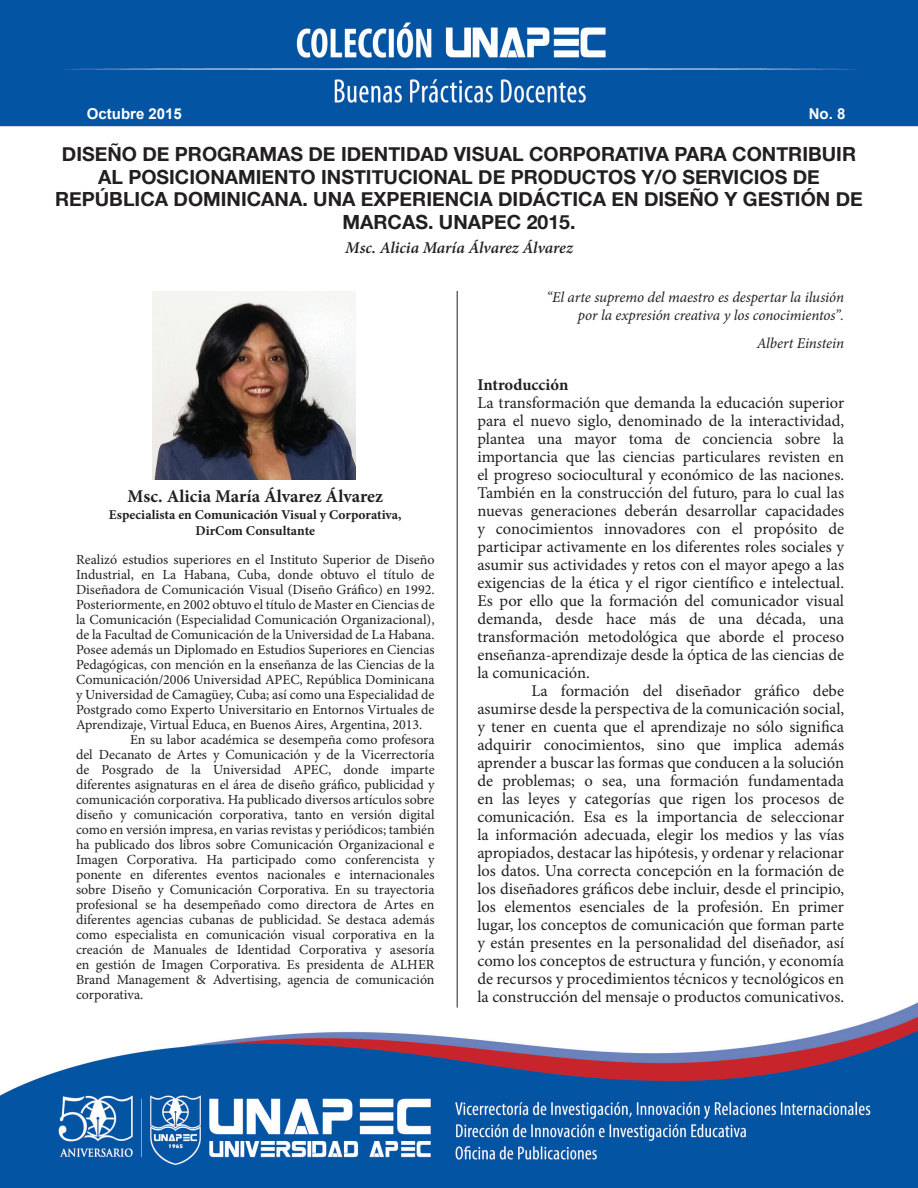
<style>
.page{position:relative;width:918px;height:1188px;background:#fff}
.page>*{position:absolute;margin:0;border:0;box-sizing:border-box;transform-origin:0 0}
.t1{font:700 19.5px/22.5px "Helvetica Neue";color:#231f20;text-align:center}
.t2{font:700 18px "Minion Pro";color:#231f20}
.t3{font:16.5px/18px "Minion Pro";color:#231f20;text-align:justify}
.t4{font:italic 600 16.5px "Minion Pro";letter-spacing:-.01em;color:#231f20}
.t5{font:700 16.5px "Minion Pro";letter-spacing:-.005em;color:#231f20}
.t6{font:italic 15px/18px "Minion Pro";letter-spacing:-.01em;color:#231f20;text-align:right}
.t7{font:700 15px "Arial";color:#fff}
.t8{font:13.95px "Minion Pro";color:#231f20}
.t9{font:700 13.5px/16.5px "Minion Pro";color:#231f20;text-align:center}
</style>
<div class="page">
<img style="left:0;top:0;width:918px;height:1188px">
<hr style="left:457px;top:291px;width:1px;height:717px;background:#231f20">
<img style="left:153px;top:291px;width:202px;height:189px">
<p class="t7" style="left:87px;top:103px;width:97px">Octubre 2015</p>
<p class="t7" style="left:809px;top:103px;width:38px">No. 8</p>
<p class="t1" style="left:55px;top:144px;width:809px">DISEÑO DE PROGRAMAS DE IDENTIDAD VISUAL CORPORATIVA PARA CONTRIBUIR AL POSICIONAMIENTO INSTITUCIONAL DE PRODUCTOS Y/O SERVICIOS DE REPÚBLICA DOMINICANA. UNA EXPERIENCIA DIDÁCTICA EN DISEÑO Y GESTIÓN DE MARCAS. UNAPEC 2015.</p>
<p class="t4" style="left:345px;top:236px;width:229px">Msc. Alicia María Álvarez Álvarez</p>
<p class="t6" style="left:546px;top:288px;width:299px">“El arte supremo del maestro es despertar la ilusión por la expresión creativa y los conocimientos”.</p>
<p class="t6" style="left:757px;top:335px;width:89px">Albert Einstein</p>
<p class="t5" style="left:477px;top:374px;width:93px">Introducción</p>
<p class="t3" style="left:477px;top:394px;width:368px">La transformación que demanda la educación superior para el nuevo siglo, denominado de la interactividad, plantea una mayor toma de conciencia sobre la importancia que las ciencias particulares revisten en el progreso sociocultural y económico de las naciones.<br>También en la construcción del futuro, para lo cual las nuevas generaciones deberán desarrollar capacidades y conocimientos innovadores con el propósito de participar activamente en los diferentes roles sociales y asumir sus actividades y retos con el mayor apego a las exigencias de la ética y el rigor científico e intelectual.<br>Es por ello que la formación del comunicador visual demanda, desde hace más de una década, una transformación metodológica que aborde el proceso enseñanza-aprendizaje desde la óptica de las ciencias de la comunicación.</p>
<p class="t3" style="left:477px;top:682px;width:368px;text-indent:54px">La formación del diseñador gráfico debe asumirse desde la perspectiva de la comunicación social, y tener en cuenta que el aprendizaje no sólo significa adquirir conocimientos, sino que implica además aprender a buscar las formas que conducen a la solución de problemas; o sea, una formación fundamentada en las leyes y categorías que rigen los procesos de comunicación. Esa es la importancia de seleccionar la información adecuada, elegir los medios y las vías apropiados, destacar las hipótesis, y ordenar y relacionar los datos. Una correcta concepción en la formación de los diseñadores gráficos debe incluir, desde el principio, los elementos esenciales de la profesión. En primer lugar, los conceptos de comunicación que forman parte y están presentes en la personalidad del diseñador, así como los conceptos de estructura y función, y economía de recursos y procedimientos técnicos y tecnológicos en la construcción del mensaje o productos comunicativos.</p>
<p class="t2" style="left:127px;top:484px;width:257px">Msc. Alicia María Álvarez Álvarez</p>
<p class="t9" style="left:109px;top:506px;width:294px">Especialista en Comunicación Visual y Corporativa,<br>DirCom Consultante</p>
<p class="t8" style="left:76px;top:550px;width:360px">Realizó estudios superiores en el Instituto Superior de Diseño</p>
<p class="t8" style="left:76px;top:565px;width:360px">Industrial, en La Habana, Cuba, donde obtuvo el título de</p>
<p class="t8" style="left:76px;top:580px;width:360px">Diseñadora de Comunicación Visual (Diseño Gráfico) en 1992.</p>
<p class="t8" style="left:76px;top:595px;width:360px">Posteriormente, en 2002 obtuvo el título de Master en Ciencias de</p>
<p class="t8" style="left:76px;top:610px;width:360px">la Comunicación (Especialidad Comunicación Organizacional),</p>
<p class="t8" style="left:76px;top:625px;width:360px">de la Facultad de Comunicación de la Universidad de La Habana.</p>
<p class="t8" style="left:76px;top:640px;width:360px">Posee además un Diplomado en Estudios Superiores en Ciencias</p>
<p class="t8" style="left:76px;top:655px;width:360px">Pedagógicas, con mención en la enseñanza de las Ciencias de la</p>
<p class="t8" style="left:76px;top:670px;width:360px">Comunicación/2006 Universidad APEC, República Dominicana</p>
<p class="t8" style="left:76px;top:685px;width:360px">y Universidad de Camagüey, Cuba; así como una Especialidad de</p>
<p class="t8" style="left:76px;top:700px;width:360px">Postgrado como Experto Universitario en Entornos Virtuales de</p>
<p class="t8" style="left:76px;top:715px;width:348px">Aprendizaje, Virtual Educa, en Buenos Aires, Argentina, 2013.</p>
<p class="t8" style="left:130px;top:730px;width:306px">En su labor académica se desempeña como profesora</p>
<p class="t8" style="left:76px;top:745px;width:360px">del Decanato de Artes y Comunicación y de la Vicerrectoría</p>
<p class="t8" style="left:76px;top:760px;width:360px">de Posgrado de la Universidad APEC, donde imparte</p>
<p class="t8" style="left:76px;top:775px;width:360px">diferentes asignaturas en el área de diseño gráfico, publicidad y</p>
<p class="t8" style="left:76px;top:790px;width:360px">comunicación corporativa. Ha publicado diversos artículos sobre</p>
<p class="t8" style="left:76px;top:805px;width:360px">diseño y comunicación corporativa, tanto en versión digital</p>
<p class="t8" style="left:76px;top:820px;width:360px">como en versión impresa, en varias revistas y periódicos; también</p>
<p class="t8" style="left:76px;top:835px;width:360px">ha publicado dos libros sobre Comunicación Organizacional e</p>
<p class="t8" style="left:76px;top:850px;width:360px">Imagen Corporativa. Ha participado como conferencista y</p>
<p class="t8" style="left:76px;top:865px;width:360px">ponente en diferentes eventos nacionales e internacionales</p>
<p class="t8" style="left:76px;top:880px;width:360px">sobre Diseño y Comunicación Corporativa. En su trayectoria</p>
<p class="t8" style="left:76px;top:895px;width:360px">profesional se ha desempeñado como directora de Artes en</p>
<p class="t8" style="left:76px;top:910px;width:360px">diferentes agencias cubanas de publicidad. Se destaca además</p>
<p class="t8" style="left:76px;top:925px;width:360px">como especialista en comunicación visual corporativa en la</p>
<p class="t8" style="left:76px;top:940px;width:360px">creación de Manuales de Identidad Corporativa y asesoría</p>
<p class="t8" style="left:76px;top:955px;width:360px">en gestión de Imagen Corporativa. Es presidenta de ALHER</p>
<p class="t8" style="left:76px;top:970px;width:360px">Brand Management &amp; Advertising, agencia de comunicación</p>
<p class="t8" style="left:76px;top:985px;width:69px">corporativa.</p>
</div>
